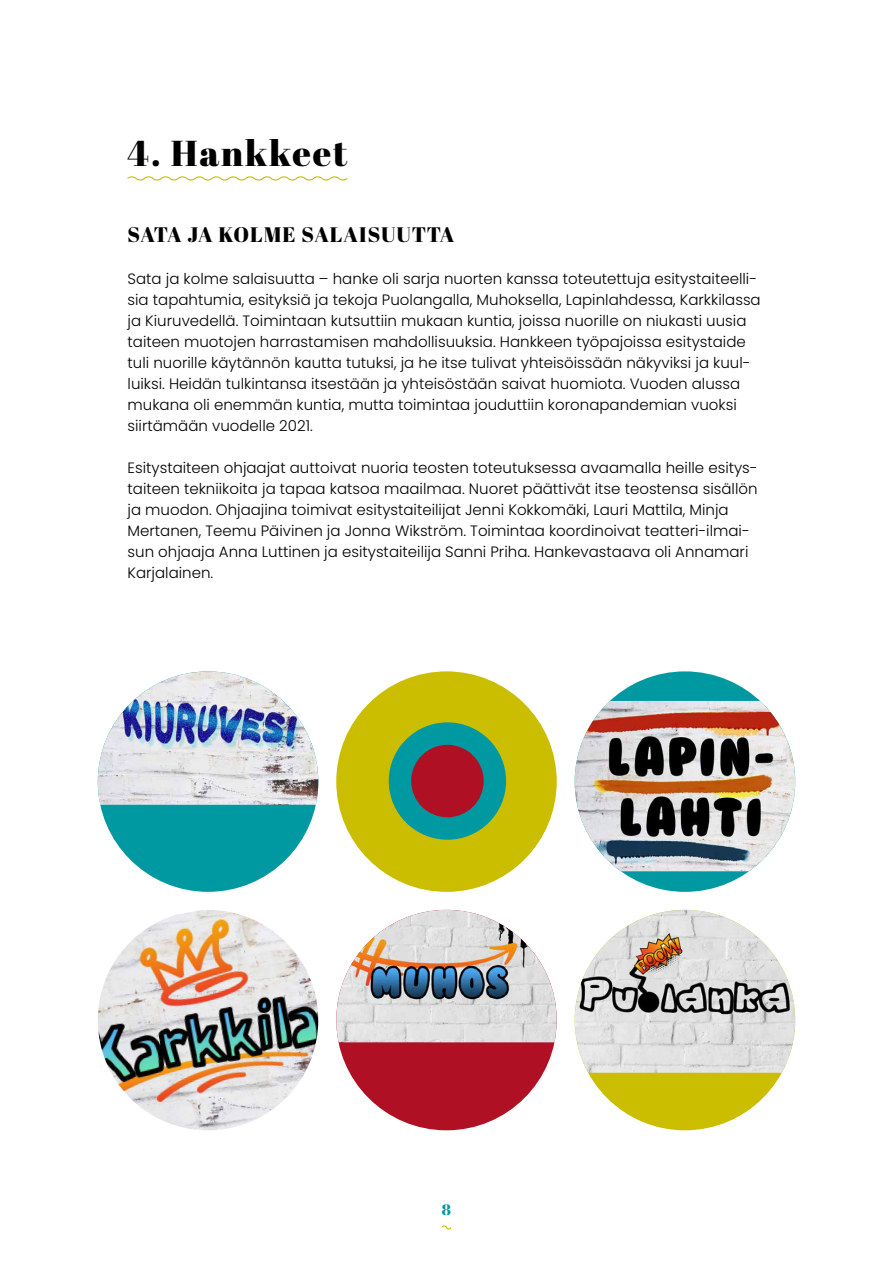
<style>
.page{position:relative;width:893px;height:1263px;background:#fff}
.page>*{position:absolute;margin:0;border:0;box-sizing:border-box;transform-origin:0 0}
.t1{font:36px "Abril Fatface";letter-spacing:.05em;color:#000}
.t2{font:21px "Abril Fatface";letter-spacing:.04em;color:#000}
.t3{font:300 15px/21px "Poppins";color:#000}
.t4{font:15px "Abril Fatface";color:#0099a1}
</style>
<div class="page">
<svg style="left:441px;top:1225px;width:11px;height:5px"></svg>
<svg style="left:127px;top:176px;width:221px;height:5px"></svg>
<div style="left:98px;top:671px;width:220px;height:221px;background:#0099a1;border-radius:50%"></div>
<img style="left:98px;top:671px;width:220px;height:134px">
<div style="left:336px;top:671px;width:221px;height:221px;background:#cbbe00;border-radius:50%"></div>
<div style="left:575px;top:671px;width:220px;height:221px;background:#0099a1;border-radius:50%"></div>
<img style="left:575px;top:701px;width:220px;height:170px">
<img style="left:98px;top:910px;width:220px;height:220px">
<div style="left:336px;top:910px;width:221px;height:220px;background:#af1024;border-radius:50%"></div>
<img style="left:336px;top:910px;width:221px;height:132px">
<div style="left:575px;top:910px;width:220px;height:220px;background:#cbbe00;border-radius:50%"></div>
<img style="left:575px;top:910px;width:220px;height:163px">
<div style="left:389px;top:722px;width:117px;height:118px;background:#0099a1;border-radius:50%"></div>
<div style="left:411px;top:745px;width:73px;height:72px;background:#af1024;border-radius:50%"></div>
<h1 class="t1" style="left:128px;top:133px;width:221px">4. Hankkeet</h1>
<h2 class="t2" style="left:128px;top:223px;width:328px">SATA JA KOLME SALAISUUTTA</h2>
<p class="t3" style="left:128px;top:269px;width:635px">Sata ja kolme salaisuutta – hanke oli sarja nuorten kanssa toteutettuja esitystaiteelli&shy;sia tapahtumia, esityksiä ja tekoja Puolangalla, Muhoksella, Lapinlahdessa, Karkkilassa ja Kiuruvedellä. Toimintaan kutsuttiin mukaan kuntia, joissa nuorille on niukasti uusia taiteen muotojen harrastamisen mahdollisuuksia. Hankkeen työpajoissa esitystaide tuli nuorille käytännön kautta tutuksi, ja he itse tulivat yhteisöissään näkyviksi ja kuul&shy;luiksi. Heidän tulkintansa itsestään ja yhteisöstään saivat huomiota. Vuoden alussa mukana oli enemmän kuntia, mutta toimintaa jouduttiin koronapandemian vuoksi siirtämään vuodelle 2021.</p>
<p class="t3" style="left:128px;top:458px;width:632px">Esitystaiteen ohjaajat auttoivat nuoria teosten toteutuksessa avaamalla heille esitys&shy;taiteen tekniikoita ja tapaa katsoa maailmaa. Nuoret päättivät itse teostensa sisällön ja muodon. Ohjaajina toimivat esitystaiteilijat Jenni Kokkomäki, Lauri Mattila, Minja Mertanen, Teemu Päivinen ja Jonna Wikström. Toimintaa koordinoivat teatteri-ilmai&shy;sun ohjaaja Anna Luttinen ja esitystaiteilija Sanni Priha. Hankevastaava oli Annamari Karjalainen.</p>
<p class="t4" style="left:442px;top:1201px;width:11px">8</p>
</div>
